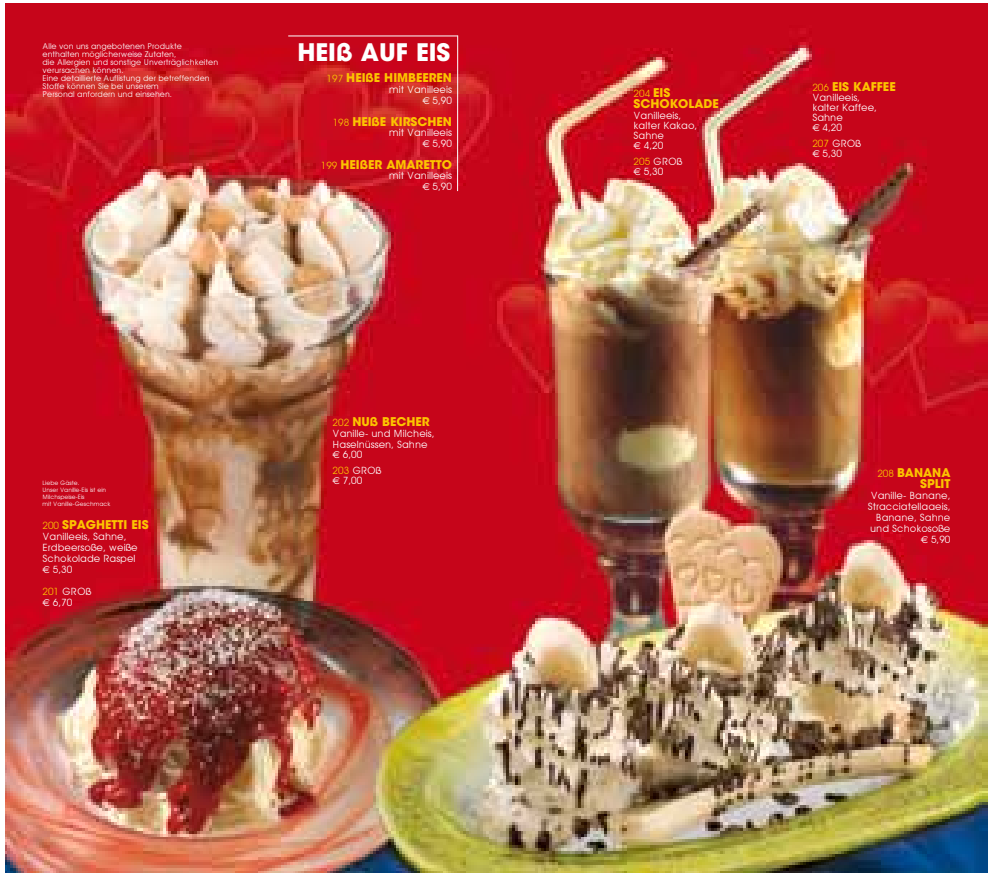
<style>
.page{position:relative;width:993px;height:879px;background:#fff}
.page>*{position:absolute;margin:0;border:0;box-sizing:border-box;transform-origin:0 0}
.t1{font:700 24px "ITC Avant Garde Std";color:#fff}
.t2{font:700 12px "ITC Avant Garde Std";color:#fcc400}
.t3{font:10px/11px "Avant Garde";color:#fff}
.t4{font:10px "Avant Garde";color:#fcc400}
.t5{font:8px/8px "Avant Garde";color:#fff}
.t6{font:6px/7px "Avant Garde";color:#fff}
.s1{font-family:"Avant Garde";font-weight:400;font-size:10px}
.s2{font-family:"Euro Sans"}
.s3{color:#fcc400}
.s4{font-family:"ITC Avant Garde Std";font-weight:700;font-size:12px}
</style>
<div class="page">
<img style="left:6px;top:3px;width:980px;height:870px">
<hr style="left:457px;top:35px;width:1px;height:156px;background:#fff">
<hr style="left:288px;top:35px;width:169px;height:1px;background:#fff">
<p class="t5" style="left:43px;top:42px;width:177px">Alle von uns angebotenen Produkte enthalten möglicherweise Zutaten,<br>die Allergien und sonstige Unverträglichkeiten verursachen können.<br>Eine detaillierte Auflistung der betreffenden Stoffe können Sie bei unserem<br>Personal anfordern und einsehen.</p>
<h1 class="t1" style="left:297px;top:36px;width:154px">HEIß AUF EIS</h1>
<p class="t2" style="left:326px;top:70px;width:98px"><span class="s1">197</span> HEIßE HIMBEEREN</p>
<p class="t3" style="left:389px;top:84px;width:64px;text-align:right">mit Vanilleeis<br><span class="s2">A</span> 5,90</p>
<p class="t2" style="left:332px;top:114px;width:95px"><span class="s1">198</span> HEIßE KIRSCHEN</p>
<p class="t3" style="left:389px;top:127px;width:64px;text-align:right">mit Vanilleeis<br><span class="s2">A</span> 5,90</p>
<p class="t2" style="left:321px;top:157px;width:95px"><span class="s1">199</span> HEIßER AMARE</p>
<p class="t2" style="left:429px;top:157px;width:23px">TTO</p>
<p class="t3" style="left:389px;top:170px;width:64px;text-align:right">mit Vanilleeis<br><span class="s2">A</span> 5,90</p>
<p class="t6" style="left:43px;top:480px;width:69px">Liebe Gäste.<br>Unser Vanille-Eis ist ein<br>Milchspeise-Eis<br>mit Vanille-Geschmack</p>
<p class="t2" style="left:43px;top:516px;width:107px"><span class="s1">200</span> SPAGHETTI EIS</p>
<p class="t3" style="left:43px;top:530px;width:97px">Vanilleeis, Sahne,<br>Erdbeersoße, weiße<br>Schokolade Raspel<br><span class="s2">A</span> 5,30</p>
<p class="t3" style="left:43px;top:585px;width:50px"><span class="s3">201</span> GROß<br><span class="s2">A</span> 6,70</p>
<p class="t2" style="left:332px;top:414px;width:67px"><span class="s1">202</span> NUß BECHER</p>
<p class="t3" style="left:332px;top:428px;width:103px">Vanille- und Milcheis,<br>Haselnüssen, Sahne</p>
<p class="t3" style="left:332px;top:447px;width:50px;line-height:16px"><span class="s2">A</span> 6,00<br><span class="s3">203</span> GROß</p>
<p class="t3" style="left:332px;top:475px;width:31px"><span class="s2">A</span> 7,00</p>
<p class="t4" style="left:633px;top:87px;width:38px">204 <span class="s4">EIS</span></p>
<p class="t2" style="left:633px;top:96px;width:17px">SCHOKOLADE</p>
<p class="t3" style="left:633px;top:110px;width:65px;line-height:10px">Vanilleeis, kalter Kakao,<br>Sahne<br><span class="s2">A</span> 4,20</p>
<p class="t3" style="left:633px;top:156px;width:50px;line-height:10px"><span class="s3">205</span> GROß<br><span class="s2">A</span> 5,30</p>
<p class="t2" style="left:812px;top:79px;width:78px"><span class="s1">206</span> EIS KAFFEE</p>
<p class="t3" style="left:812px;top:92px;width:66px;line-height:10px">Vanilleeis, kalter Kaffee,<br>Sahne<br><span class="s2">A</span> 4,20</p>
<p class="t3" style="left:812px;top:138px;width:50px;line-height:10px"><span class="s3">207</span> GROß<br><span class="s2">A</span> 5,30</p>
<p class="t2" style="left:877px;top:464px;width:38px"><span class="s1">208</span> BANANA</p>
<p class="t2" style="left:919px;top:475px;width:32px">SPLIT</p>
<p class="t3" style="left:867px;top:490px;width:84px;text-align:right">Vanille- Banane,<br>Stracciatellaaeis,<br>Banane, Sahne und Schokosoße<br><span class="s2">A</span> 5,90</p>
</div>
